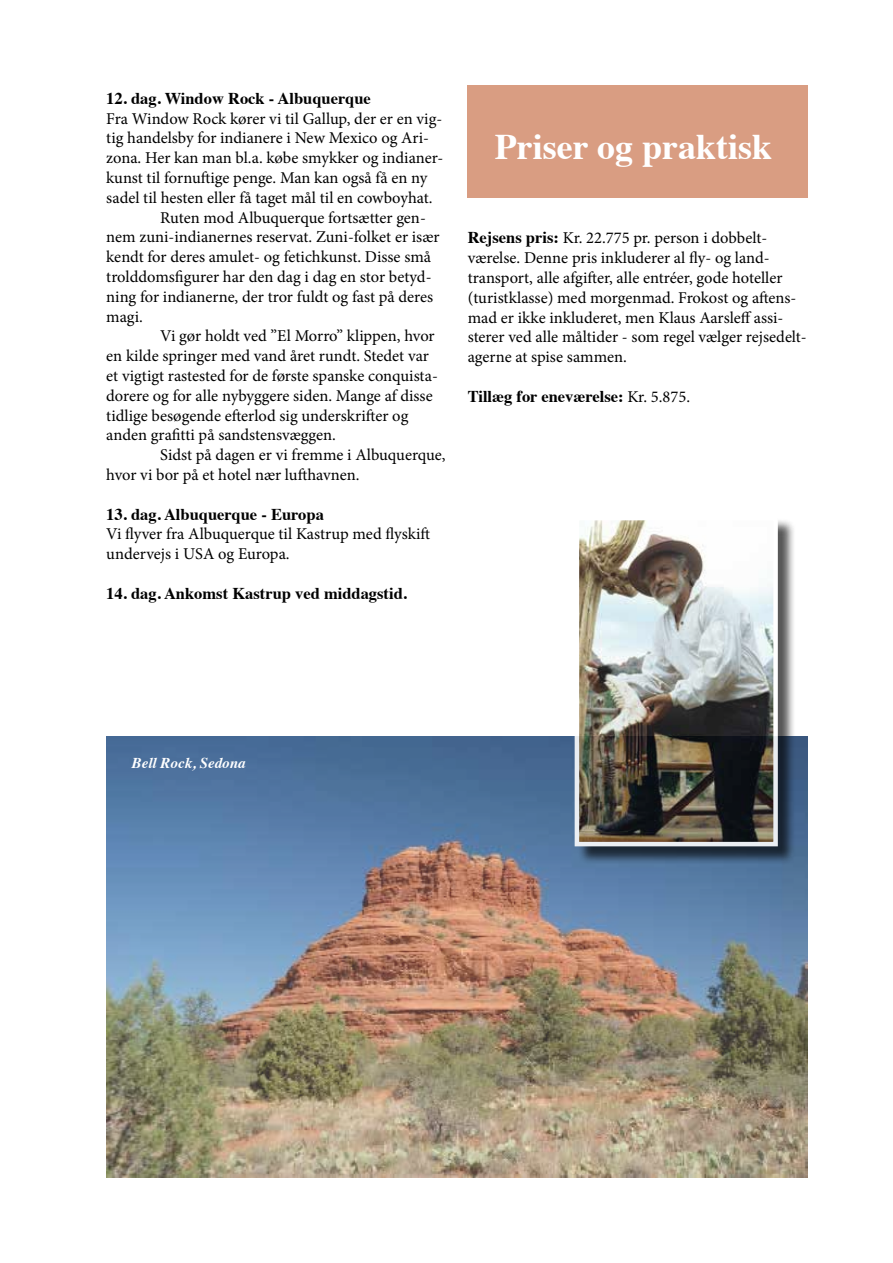
<style>
.page{position:relative;width:893px;height:1263px;background:#fff}
.page>*{position:absolute;margin:0;border:0;box-sizing:border-box;transform-origin:0 0}
.t1{font:700 36px "Times";color:#fff}
.t2{font:16.5px/19.8px "Minion Pro";color:#000}
.t3{font:700 16.5px "Times";color:#000}
.t4{font:italic 700 15px "Times";color:#fff}
.s1{font-family:"Times";font-weight:700}
.s2{font-family:"Minion Pro";font-weight:400}
</style>
<div class="page">
<div style="left:468px;top:85px;width:340px;height:113px;background:#d99d82"></div>
<img style="left:106px;top:736px;width:702px;height:442px">
<div style="left:577px;top:518px;width:220px;height:347px;background:#000;opacity:.75"></div>
<img style="left:580px;top:521px;width:193px;height:320px">
<div style="left:575px;top:516px;width:203px;height:330px;border:4px solid #fff"></div>
<p class="t3" style="left:106px;top:82px;width:266px">12. dag. Window Rock - Albuquerque</p>
<p class="t2" style="left:106px;top:109px;width:337px">Fra Window Rock kører vi til Gallup, der er en vig-</p>
<p class="t2" style="left:106px;top:128px;width:324px">tig handelsby for indianere i New Mexico og Ari-</p>
<p class="t2" style="left:106px;top:148px;width:339px">zona. Her kan man bl.a. købe smykker og indianer-</p>
<p class="t2" style="left:106px;top:168px;width:323px">kunst til fornuftige penge. Man kan også få en ny</p>
<p class="t2" style="left:106px;top:188px;width:328px">sadel til hesten eller få taget mål til en cowboyhat.</p>
<p class="t2" style="left:160px;top:208px;width:267px">Ruten mod Albuquerque fortsætter gen-</p>
<p class="t2" style="left:106px;top:227px;width:335px">nem zuni-indianernes reservat. Zuni-folket er især</p>
<p class="t2" style="left:106px;top:247px;width:326px">kendt for deres amulet- og fetichkunst. Disse små</p>
<p class="t2" style="left:106px;top:267px;width:327px">trolddomsfigurer har den dag i dag en stor betyd-</p>
<p class="t2" style="left:106px;top:287px;width:328px">ning for indianerne, der tror fuldt og fast på deres</p>
<p class="t2" style="left:106px;top:307px;width:38px">magi.</p>
<p class="t2" style="left:160px;top:326px;width:276px">Vi gør holdt ved ”El Morro” klippen, hvor</p>
<p class="t2" style="left:106px;top:346px;width:324px">en kilde springer med vand året rundt. Stedet var</p>
<p class="t2" style="left:106px;top:366px;width:333px">et vigtigt rastested for de første spanske conquista-</p>
<p class="t2" style="left:106px;top:386px;width:328px">dorere og for alle nybyggere siden. Mange af disse</p>
<p class="t2" style="left:106px;top:406px;width:304px">tidlige besøgende efterlod sig underskrifter og</p>
<p class="t2" style="left:106px;top:425px;width:231px">anden grafitti på sandstensvæggen.</p>
<p class="t2" style="left:160px;top:445px;width:287px">Sidst på dagen er vi fremme i Albuquerque,</p>
<p class="t2" style="left:106px;top:465px;width:255px">hvor vi bor på et hotel nær lufthavnen.</p>
<p class="t3" style="left:106px;top:498px;width:219px">13. dag. Albuquerque - Europa</p>
<p class="t2" style="left:106px;top:524px;width:325px">Vi flyver fra Albuquerque til Kastrup med flyskift undervejs i USA og Europa.</p>
<p class="t3" style="left:106px;top:577px;width:302px">14. dag. Ankomst Kastrup ved middagstid.</p>
<h1 class="t1" style="left:495px;top:112px;width:279px">Priser og praktisk</h1>
<p class="t2" style="left:468px;top:228px;width:341px"><span class="s1">Rejsens pris:</span> Kr. 22.775 pr. person i dobbelt&shy;værelse. Denne pris inkluderer al fly- og land&shy;transport, alle afgifter, alle entréer, gode hoteller (turistklasse) med morgenmad. Frokost og aftens&shy;mad er ikke inkluderet, men Klaus Aarsleff assi&shy;sterer ved alle måltider - som regel vælger rejsedelt&shy;agerne at spise sammen.</p>
<p class="t3" style="left:468px;top:380px;width:224px">Tillæg for eneværelse: <span class="s2">Kr. 5.875.</span></p>
<p class="t4" style="left:132px;top:749px;width:115px">Bell Rock, Sedona</p>
</div>
